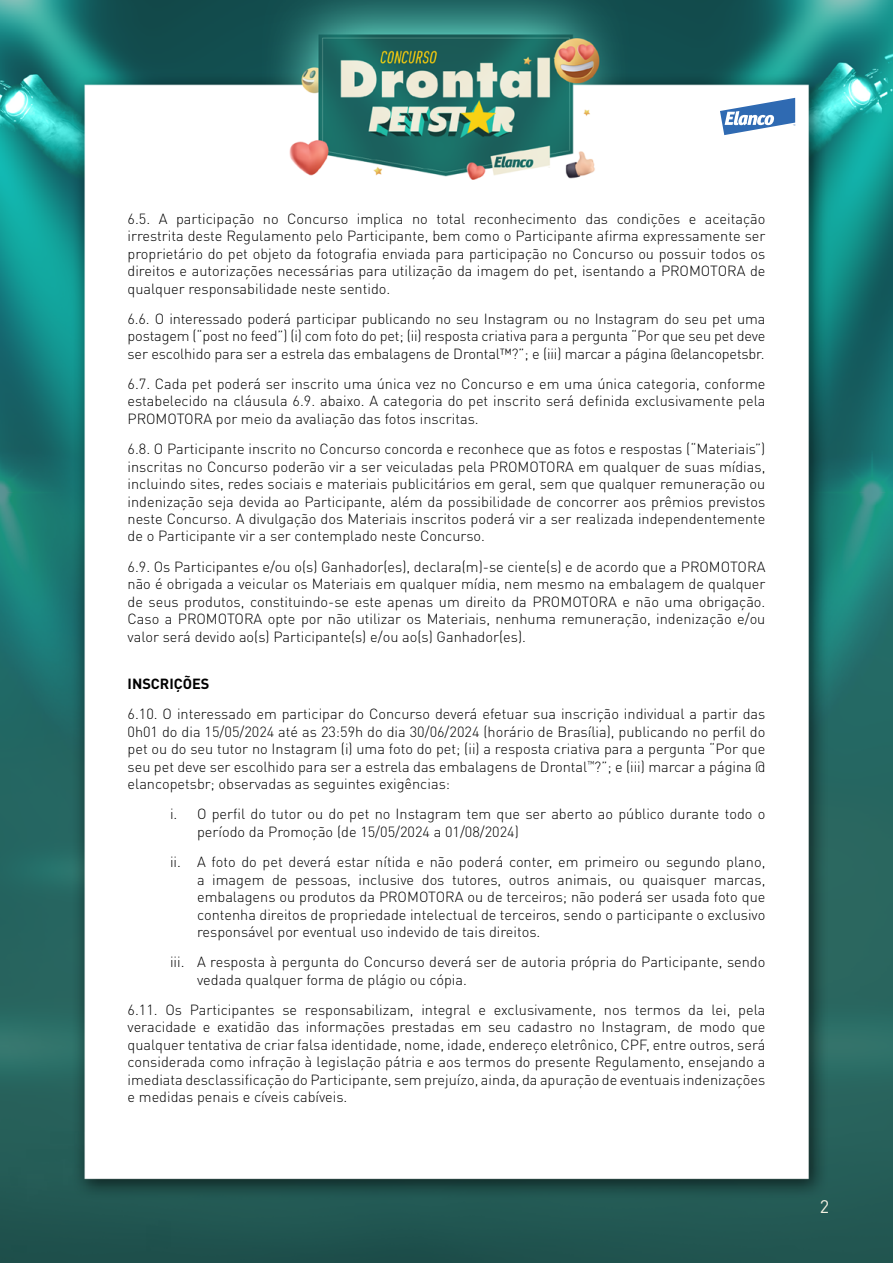
<style>
.page{position:relative;width:893px;height:1263px;background:#fff}
.page>*{position:absolute;margin:0;border:0;box-sizing:border-box;transform-origin:0 0}
.t1{font:18px "DIN Pro";color:#f4f1e2}
.t2{font:300 14.55px/17.4px "DIN Pro";color:#000;text-align:justify}
.t3{font:700 14.55px "DIN Pro";color:#000}
</style>
<div class="page">
<img style="left:0;top:0;width:893px;height:1263px">
<svg style="left:720px;top:98px;width:75px;height:37px"></svg>
<p class="t2" style="left:128px;top:208px;width:639px">6.5. A participação no Concurso implica no total reconhecimento das condições e aceitação irrestrita deste Regulamento pelo Participante, bem como o Participante afirma expressamente ser proprietário do pet objeto da fotografia enviada para participação no Concurso ou possuir todos os direitos e autorizações necessárias para utilização da imagem do pet, isentando a PROMOTORA de qualquer responsabilidade neste sentido.</p>
<p class="t2" style="left:128px;top:309px;width:639px">6.6. O interessado poderá participar publicando no seu Instagram ou no Instagram do seu pet uma postagem (“post no feed”) (i) com foto do pet; (ii) resposta criativa para a pergunta “Por que seu pet deve ser escolhido para ser a estrela das embalagens de Drontal™?”; e (iii) marcar a página @elancopetsbr.</p>
<p class="t2" style="left:128px;top:374px;width:639px">6.7. Cada pet poderá ser inscrito uma única vez no Concurso e em uma única categoria, conforme estabelecido na cláusula 6.9. abaixo. A categoria do pet inscrito será definida exclusivamente pela PROMOTORA por meio da avaliação das fotos inscritas.</p>
<p class="t2" style="left:128px;top:439px;width:639px">6.8. O Participante inscrito no Concurso concorda e reconhece que as fotos e respostas (“Materiais”) inscritas no Concurso poderão vir a ser veiculadas pela PROMOTORA em qualquer de suas mídias, incluindo sites, redes sociais e materiais publicitários em geral, sem que qualquer remuneração ou indenização seja devida ao Participante, além da possibilidade de concorrer aos prêmios previstos neste Concurso. A divulgação dos Materiais inscritos poderá vir a ser realizada independentemente de o Participante vir a ser contemplado neste Concurso.</p>
<p class="t2" style="left:128px;top:556px;width:639px">6.9. Os Participantes e/ou o(s) Ganhador(es), declara(m)-se ciente(s) e de acordo que a PROMOTORA não é obrigada a veicular os Materiais em qualquer mídia, nem mesmo na embalagem de qualquer de seus produtos, constituindo-se este apenas um direito da PROMOTORA e não uma obrigação.<br>Caso a PROMOTORA opte por não utilizar os Materiais, nenhuma remuneração, indenização e/ou valor será devido ao(s) Participante(s) e/ou ao(s) Ganhador(es).</p>
<p class="t3" style="left:128px;top:672px;width:84px">INSCRIÇÕES</p>
<p class="t2" style="left:128px;top:704px;width:639px">6.10. O interessado em participar do Concurso deverá efetuar sua inscrição individual a partir das 0h01 do dia 15/05/2024 até as 23:59h do dia 30/06/2024 (horário de Brasília), publicando no perfil do pet ou do seu tutor no Instagram (i) uma foto do pet; (ii) a resposta criativa para a pergunta “Por que seu pet deve ser escolhido para ser a estrela das embalagens de Drontal<sup>™</sup>?”; e (iii) marcar a página @ elancopetsbr; observadas as seguintes exigências:</p>
<p class="t2" style="left:197px;top:804px;width:570px;text-indent:-27px">i. O perfil do tutor ou do pet no Instagram tem que ser aberto ao público durante todo o período da Promoção (de 15/05/2024 a 01/08/2024)</p>
<p class="t2" style="left:197px;top:852px;width:570px;text-indent:-27px">ii. A foto do pet deverá estar nítida e não poderá conter, em primeiro ou segundo plano, a imagem de pessoas, inclusive dos tutores, outros animais, ou quaisquer marcas, embalagens ou produtos da PROMOTORA ou de terceiros; não poderá ser usada foto que contenha direitos de propriedade intelectual de terceiros, sendo o participante o exclusivo responsável por eventual uso indevido de tais direitos.</p>
<p class="t2" style="left:197px;top:952px;width:570px;text-indent:-27px">iii. A resposta à pergunta do Concurso deverá ser de autoria própria do Participante, sendo vedada qualquer forma de plágio ou cópia.</p>
<p class="t2" style="left:128px;top:1000px;width:639px">6.11. Os Participantes se responsabilizam, integral e exclusivamente, nos termos da lei, pela veracidade e exatidão das informações prestadas em seu cadastro no Instagram, de modo que qualquer tentativa de criar falsa identidade, nome, idade, endereço eletrônico, CPF, entre outros, será considerada como infração à legislação pátria e aos termos do presente Regulamento, ensejando a imediata desclassificação do Participante, sem prejuízo, ainda, da apuração de eventuais indenizações e medidas penais e cíveis cabíveis.</p>
<p class="t1" style="left:820px;top:1192px;width:11px">2</p>
</div>
